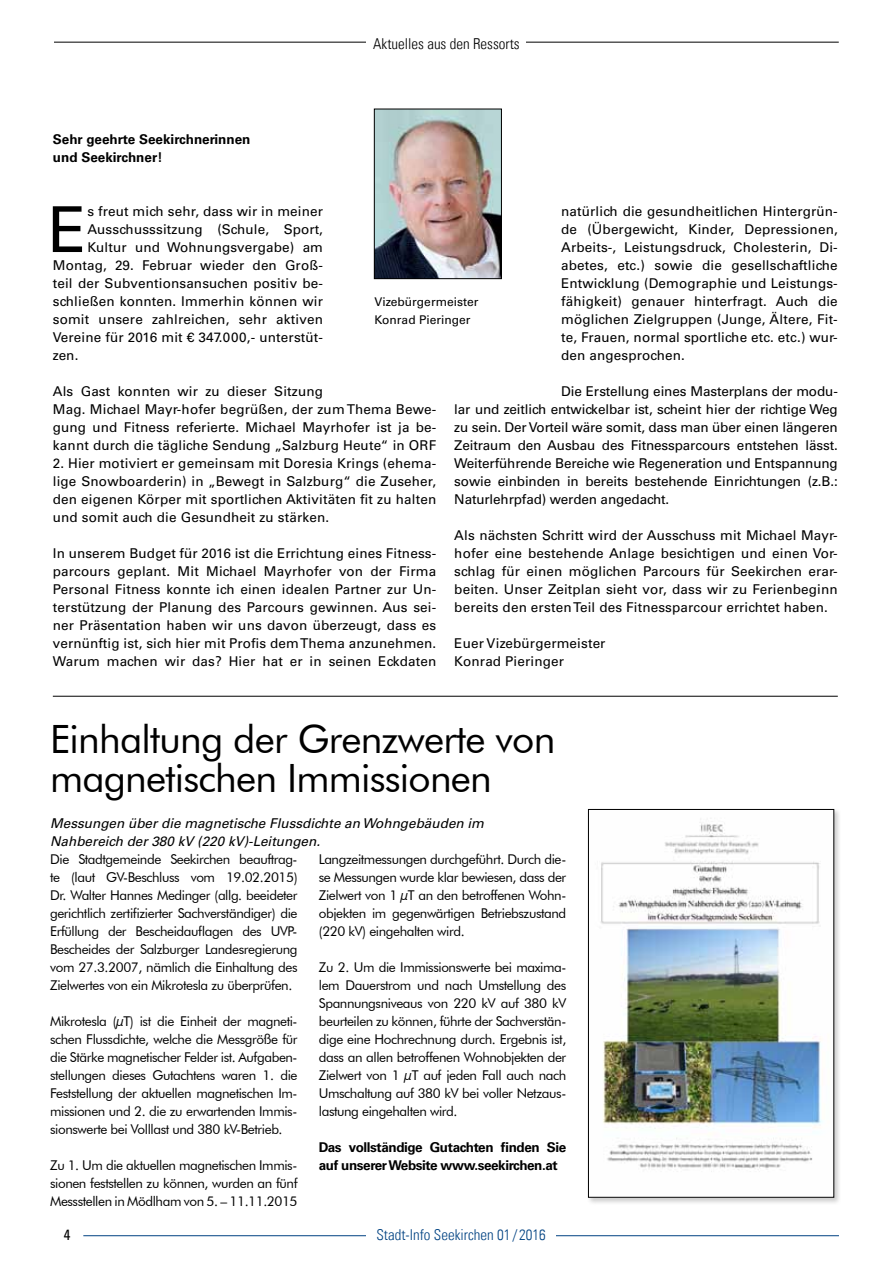
<style>
.page{position:relative;width:893px;height:1263px;background:#fff}
.page>*{position:absolute;margin:0;border:0;box-sizing:border-box;transform-origin:0 0}
.t1{font:63.3px "Univers LT Std";color:#000}
.t2{font:39px/39px "Futura BT";letter-spacing:-.02em;color:#000}
.t3{font:15px "Univers Com 47 Light Cond";color:#004282}
.t4{font:15px "Univers Com 47 Light Cond";color:#000}
.t5{font:condensed 15px "Univers Com 57";color:#000}
.t6{font:13.5px/18px "Univers LT Std";letter-spacing:.01em;color:#000;text-align:justify}
.t7{font:13.5px/18px "Futura BT";letter-spacing:-.03em;color:#000;text-align:justify}
.t8{font:italic 13.5px/18px "Univers LT Std";color:#000}
.t9{font:700 13.5px/18px "Univers LT Std";letter-spacing:-.03em;color:#000}
.t10{font:700 13.5px/18px "Univers LT Std";color:#000}
.t11{font:12px/18px "Univers LT Std";color:#000}
</style>
<div class="page">
<hr style="left:83px;top:1235px;width:756px;height:1px;background:#004282">
<div style="left:367px;top:1224px;width:189px;height:21px;background:#fff"></div>
<hr style="left:54px;top:42px;width:785px;height:1px;background:#000">
<img style="left:376px;top:111px;width:124px;height:166px">
<div style="left:374px;top:109px;width:128px;height:170px;border:1px solid #000"></div>
<hr style="left:53px;top:696px;width:785px;height:1px;background:#000">
<div style="left:367px;top:33px;width:159px;height:21px;background:#fff"></div>
<div style="left:586px;top:807px;width:256px;height:398px;background:#000;opacity:.2"></div>
<img style="left:590px;top:811px;width:242px;height:385px">
<div style="left:588px;top:809px;width:246px;height:389px;border:1px solid #000"></div>
<p class="t10" style="left:53px;top:130px;width:199px">Sehr geehrte Seekirchnerinnen und Seekirchner!</p>
<p class="t4" style="left:373px;top:35px;width:148px">Aktuelles aus den Ressorts</p>
<h1 class="t1" style="left:48px;top:192px;width:40px">E</h1>
<p class="t6" style="left:87px;top:202px;width:237px">s freut mich sehr, dass wir in meiner</p>
<p class="t6" style="left:561px;top:202px;width:278px">natürlich die gesundheitlichen Hintergrün&shy;de (Übergewicht, Kinder, Depressionen, Arbeits-, Leistungsdruck, Cholesterin, Di&shy;abetes, etc.) sowie die gesellschaftliche Entwicklung (Demographie und Leistungs&shy;fähigkeit) genauer hinterfragt. Auch die möglichen Zielgruppen (Junge, Ältere, Fit&shy;te, Frauen, normal sportliche etc. etc.) wur&shy;den angesprochen.</p>
<p class="t6" style="left:454px;top:382px;width:385px;text-indent:107px">Die Erstellung eines Masterplans der modu&shy;lar und zeitlich entwickelbar ist, scheint hier der richtige Weg zu sein. Der Vorteil wäre somit, dass man über einen längeren Zeitraum den Ausbau des Fitnessparcours entstehen lässt.<br>Weiterführende Bereiche wie Regeneration und Entspannung sowie einbinden in bereits bestehende Einrichtungen (z.B.:<br>Naturlehrpfad) werden angedacht.</p>
<p class="t6" style="left:454px;top:526px;width:385px">Als nächsten Schritt wird der Ausschuss mit Michael Mayr&shy;hofer eine bestehende Anlage besichtigen und einen Vor&shy;schlag für einen möglichen Parcours für Seekirchen erar&shy;beiten. Unser Zeitplan sieht vor, dass wir zu Ferienbeginn bereits den ersten Teil des Fitnessparcour errichtet haben.</p>
<p class="t6" style="left:454px;top:634px;width:153px">Euer Vizebürgermeister<br>Konrad Pieringer</p>
<p class="t6" style="left:87px;top:220px;width:237px">Ausschusssitzung (Schule, Sport,</p>
<p class="t6" style="left:87px;top:238px;width:237px">Kultur und Wohnungsvergabe) am</p>
<p class="t6" style="left:53px;top:256px;width:272px">Montag, 29. Februar wieder den Groß-</p>
<p class="t6" style="left:53px;top:274px;width:272px">teil der Subventionsansuchen positiv be-</p>
<p class="t6" style="left:53px;top:292px;width:272px">schließen konnten. Immerhin können wir</p>
<p class="t6" style="left:53px;top:310px;width:272px">somit unsere zahlreichen, sehr aktiven</p>
<p class="t6" style="left:53px;top:328px;width:272px">Vereine für 2016 mit € 347.000,- unterstüt-</p>
<p class="t6" style="left:53px;top:346px;width:27px">zen.</p>
<p class="t6" style="left:53px;top:382px;width:385px;text-align:left">Als Gast konnten wir zu dieser Sitzung<br>Mag. Michael Mayr-hofer begrüßen, der zum Thema Bewe&shy;gung und Fitness referierte. Michael Mayrhofer ist ja be&shy;kannt durch die tägliche Sendung „Salzburg Heute“ in ORF</p>
<p class="t6" style="left:53px;top:454px;width:385px">2. Hier motiviert er gemeinsam mit Doresia Krings (ehema&shy;lige Snowboarderin) in „Bewegt in Salzburg“ die Zuseher, den eigenen Körper mit sportlichen Aktivitäten fit zu halten und somit auch die Gesundheit zu stärken.</p>
<p class="t6" style="left:53px;top:544px;width:385px">In unserem Budget für 2016 ist die Errichtung eines Fitness&shy;parcours geplant. Mit Michael Mayrhofer von der Firma Personal Fitness konnte ich einen idealen Partner zur Un&shy;terstützung der Planung des Parcours gewinnen. Aus sei&shy;ner Präsentation haben wir uns davon überzeugt, dass es vernünftig ist, sich hier mit Profis dem Thema anzunehmen.<br>Warum machen wir das? Hier hat er in seinen Eckdaten</p>
<p class="t11" style="left:375px;top:293px;width:105px">Vizebürgermeister<br>Konrad Pieringer</p>
<h2 class="t2" style="left:50px;top:719px;width:507px">Einhaltung der Grenzwerte von magnetischen Immissionen</h2>
<p class="t8" style="left:50px;top:814px;width:435px">Messungen über die magnetische Flussdichte an Wohngebäuden im<br>Nahbereich der 380 kV (220 kV)-Leitungen.</p>
<p class="t7" style="left:50px;top:850px;width:249px">Die Stadtgemeinde Seekirchen beauftrag&shy;te (laut GV-Beschluss vom 19.02.2015)<br>Dr. Walter Hannes Medinger (allg. beeideter gerichtlich zertifizierter Sachverständiger) die Erfüllung der Bescheidauflagen des UVP-Bescheides der Salzburger Landesregierung vom 27.3.2007, nämlich die Einhaltung des Zielwertes von ein Mikrotesla zu überprüfen.</p>
<p class="t7" style="left:50px;top:1012px;width:249px">Mikrotesla (µT) ist die Einheit der magneti&shy;schen Flussdichte, welche die Messgröße für die Stärke magnetischer Felder ist. Aufgaben&shy;stellungen dieses Gutachtens waren 1. die Feststellung der aktuellen magnetischen Im&shy;missionen und 2. die zu erwartenden Immis&shy;sionswerte bei Volllast und 380 kV-Betrieb.</p>
<p class="t7" style="left:50px;top:1156px;width:249px">Zu 1. Um die aktuellen magnetischen Immis&shy;sionen feststellen zu können, wurden an fünf Messstellen in Mödlham von 5. – 11.11.2015</p>
<p class="t7" style="left:319px;top:850px;width:249px">Langzeitmessungen durchgeführt. Durch die&shy;se Messungen wurde klar bewiesen, dass der Zielwert von 1 µT an den betroffenen Wohn&shy;objekten im gegenwärtigen Betriebszustand (220 kV) eingehalten wird.</p>
<p class="t7" style="left:319px;top:958px;width:249px">Zu 2. Um die Immissionswerte bei maxima&shy;lem Dauerstrom und nach Umstellung des Spannungsniveaus von 220 kV auf 380 kV beurteilen zu können, führte der Sachverstän&shy;dige eine Hochrechnung durch. Ergebnis ist, dass an allen betroffenen Wohnobjekten der Zielwert von 1 µT auf jeden Fall auch nach Umschaltung auf 380 kV bei voller Netzaus&shy;lastung eingehalten wird.</p>
<p class="t9" style="left:319px;top:1138px;width:249px">Das vollständige Gutachten finden Sie auf unserer Website www.seekirchen.at</p>
<p class="t5" style="left:64px;top:1225px;width:8px">4</p>
<p class="t3" style="left:376px;top:1225px;width:171px">Stadt-Info Seekirchen 01 / 2016</p>
</div>
